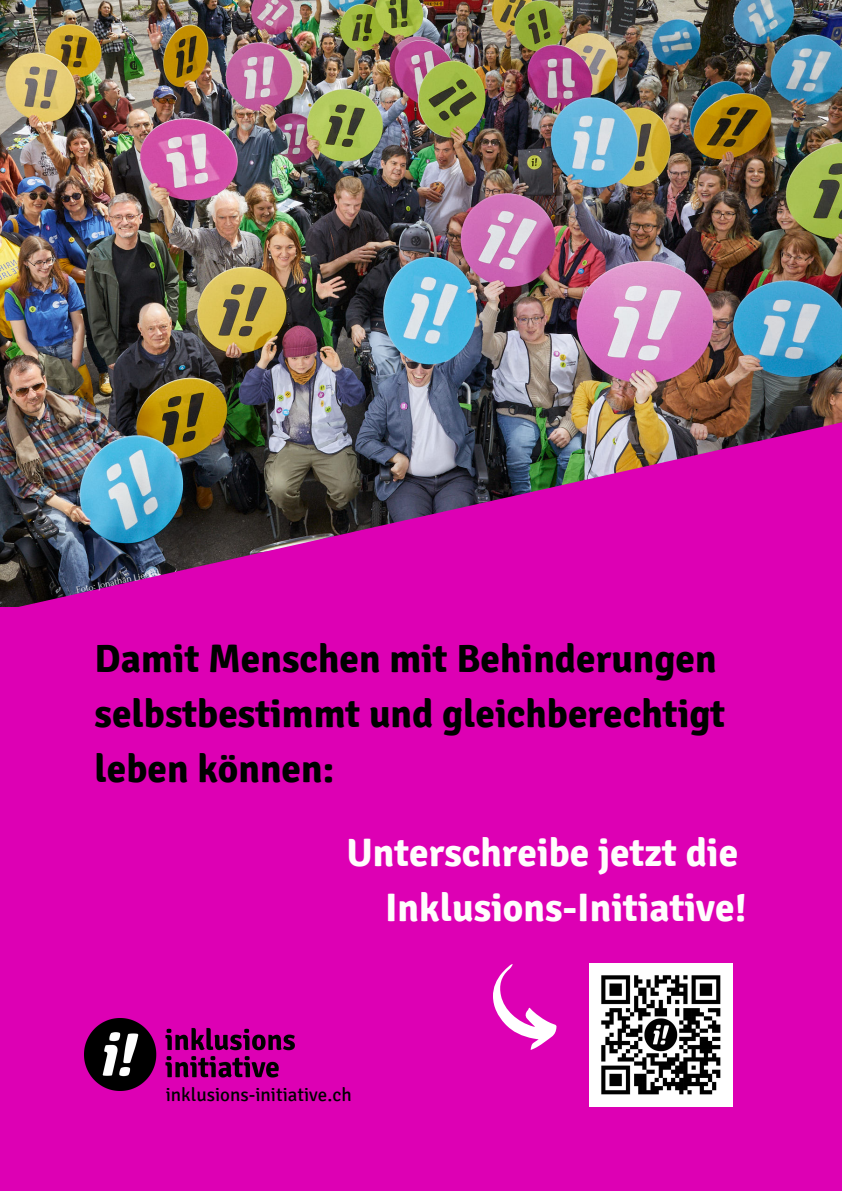
<style>
.page{position:relative;width:842px;height:1191px;background:#fff}
.page>*{position:absolute;margin:0;border:0;box-sizing:border-box;transform-origin:0 0}
.t1{font:700 39.4px/54.7px "Signika";color:#000}
.t2{font:700 39.4px "Signika";color:#fffdfd}
.t3{font:19px "Signika";color:#000}
.t4{font:9.6px "Forum";color:#fffdfd}
</style>
<div class="page">
<div style="left:0;top:0;width:842px;height:1190px;background:#dd00b4"></div>
<img style="left:84px;top:1018px;width:211px;height:72px">
<img style="left:0;top:0;width:842px;height:407px">
<img style="left:0;top:407px;width:842px;height:200px">
<img style="left:589px;top:963px;width:143px;height:143px">
<svg style="left:493px;top:964px;width:64px;height:85px"></svg>
<p class="t4" style="left:76px;top:584px;width:86px;rotate:-12deg">Foto: Jonathan Liechti</p>
<p class="t1" style="left:95px;top:632px;width:632px">Damit Menschen mit Behinderungen selbstbestimmt und gleichberechtigt leben können:</p>
<p class="t2" style="left:346px;top:829px;width:393px">Unterschreibe jetzt die</p>
<p class="t2" style="left:385px;top:884px;width:363px">Inklusions-Initiative!</p>
<p class="t3" style="left:166px;top:1082px;width:187px">inklusions-initiative.ch</p>
</div>
